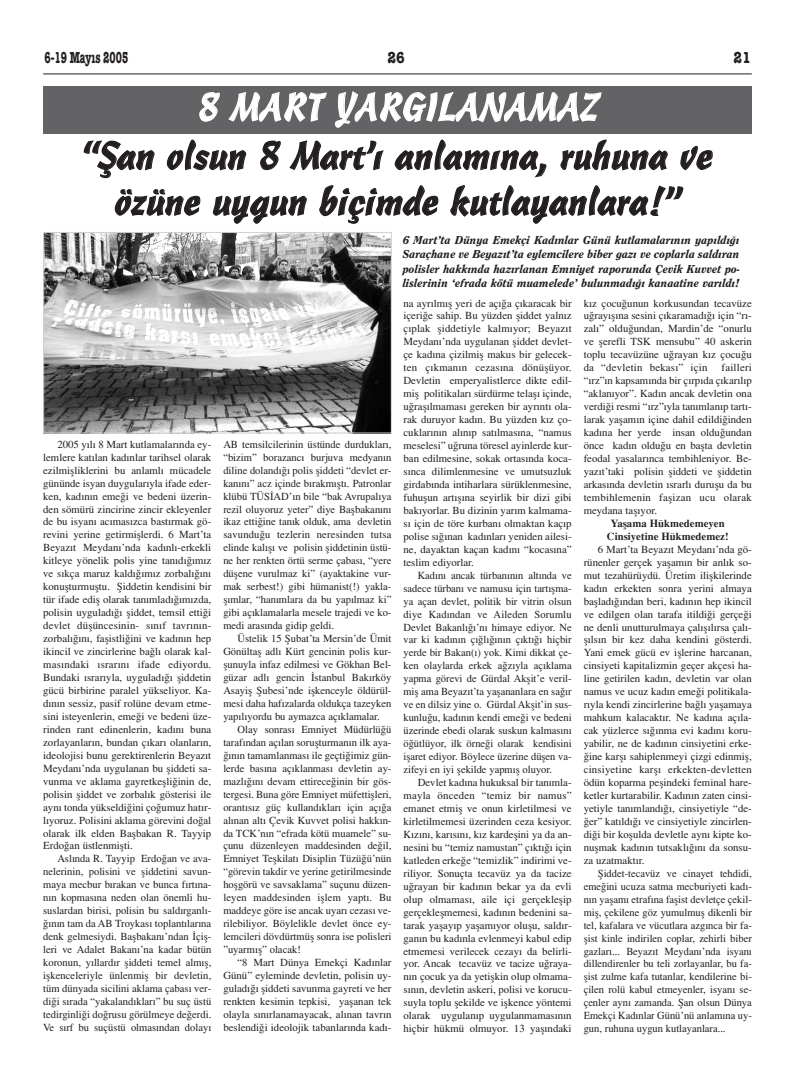
<style>
.page{position:relative;width:794px;height:1077px;background:#fff}
.page>*{position:absolute;margin:0;border:0;box-sizing:border-box;transform-origin:0 0}
.t1{font:38px/45.6px "Casca Script YM";color:#231f20;text-align:center}
.t2{font:38px "Casca Script YM";color:#fff}
.t3{font:700 16px "American Typewriter";color:#231f20;scale:.6 1}
.t4{font:700 16px "American Typewriter";color:#231f20;scale:.82 1}
.t5{font:italic 800 12px/14.4px "Clearface";color:#231f20;text-align:justify}
.t6{font:10.8px/13px "Times Turk";color:#231f20;text-align:justify}
.t7{font:10.8px/13px "Times Turk B";color:#231f20;text-align:center}
</style>
<div class="page">
<hr style="left:43px;top:73px;width:709px;height:1px;background:#231f20">
<div style="left:43px;top:86px;width:709px;height:48px;background:#636366"></div>
<img style="left:45px;top:234px;width:345px;height:198px">
<div style="left:43px;top:232px;width:349px;height:202px;border:1px solid #cfd0d2"></div>
<h2 class="t3" style="left:44px;top:52px;width:142px">6-19 Mayıs 2005</h2>
<h2 class="t4" style="left:388px;top:52px;width:23px">26</h2>
<h2 class="t4" style="left:734px;top:52px;width:23px">21</h2>
<h1 class="t2" style="left:198px;top:92px;width:401px">8 MART YARGILANAMAZ</h1>
<h1 class="t1" style="left:81px;top:136px;width:634px">“fian olsun 8 Mart’› anlam›na, ruhuna ve özüne uygun biçimde kutlayanlara!”</h1>
<p class="t5" style="left:402px;top:234px;width:339px">6 Mart’ta Dünya Emekçi Kad›nlar Günü kutlamalar›n›n yap›ld›¤› Saraçhane ve Beyaz›t’ta eylemcilere biber gaz› ve coplarla sald›ran polisler hakk›nda haz›rlanan Emniyet raporunda Çevik Kuvvet po&shy;lislerinin ‘efrada kötü muamelede’ bulunmad›¤› kanaatine var›ld›!</p>
<p class="t6" style="left:43px;top:439px;width:170px;text-indent:14px">2005 y›l› 8 Mart kutlamalar›nda ey&shy;lemlere kat›lan kad›nlar tarihsel olarak ezilmiflliklerini bu anlaml› mücadele gününde isyan duygular›yla ifade eder&shy;ken, kad›n›n eme¤i ve bedeni üzerin&shy;den sömürü zincirine zincir ekleyenler de bu isyan› ac›mas›zca bast›rmak gö&shy;revini yerine getirmifllerdi. 6 Mart’ta Beyaz›t Meydan›’nda kad›nl›-erkekli kitleye yönelik polis yine tan›d›¤›m›z ve s›kça maruz kald›¤›m›z zorbal›¤›n› konuflturmufltu. fiiddetin kendisini bir tür ifade edifl olarak tan›mlad›¤›m›zda, polisin uygulad›¤› fliddet, temsil etti¤i devlet düflüncesinin- s›n›f tavr›n›n&shy;zorbal›¤›n›, faflistli¤ini ve kad›n›n hep ikincil ve zincirlerine ba¤l› olarak kal&shy;mas›ndaki ›srar›n› ifade ediyordu.<br>Bundaki ›srar›yla, uygulad›¤› fliddetin gücü birbirine paralel yükseliyor. Ka&shy;d›n›n sessiz, pasif rolüne devam etme&shy;sini isteyenlerin, eme¤i ve bedeni üze&shy;rinden rant edinenlerin, kad›n› buna zorlayanlar›n, bundan ç›kar› olanlar›n, ideolojisi bunu gerektirenlerin Beyaz›t Meydan›’nda uygulanan bu fliddeti sa&shy;vunma ve aklama gayretkeflli¤inin de, polisin fliddet ve zorbal›k gösterisi ile ayn› tonda yükseldi¤ini ço¤umuz hat›r&shy;l›yoruz. Polisini aklama görevini do¤al olarak ilk elden Baflbakan R. Tayyip Erdo¤an üstlenmiflti.</p>
<p class="t6" style="left:43px;top:853px;width:170px;text-indent:14px">Asl›nda R. Tayyip Erdo¤an ve ava&shy;nelerinin, polisini ve fliddetini savun&shy;maya mecbur b›rakan ve bunca f›rt›na&shy;n›n kopmas›na neden olan önemli hu&shy;suslardan birisi, polisin bu sald›rganl›- ¤›n›n tam da AB Troykas› toplant›lar›na denk gelmesiydi. Baflbakan›’ndan ‹çifl&shy;leri ve Adalet Bakan›’na kadar bütün koronun, y›llard›r fliddeti temel alm›fl, iflkenceleriyle ünlenmifl bir devletin, tüm dünyada sicilini aklama çabas› ver&shy;di¤i s›rada “yakaland›klar›” bu suç üstü tedirginli¤i do¤rusu görülmeye de¤erdi.<br>Ve s›rf bu suçüstü olmas›ndan dolay›</p>
<p class="t6" style="left:223px;top:439px;width:170px">AB temsilcilerinin üstünde durduklar›, “bizim” borazanc› burjuva medyan›n diline doland›¤› polis fliddeti “devlet er&shy;kan›n›” acz içinde b›rakm›flt›. Patronlar klübü TÜS‹AD’›n bile “bak Avrupal›ya rezil oluyoruz yeter” diye Baflbakan›n› ikaz etti¤ine tan›k olduk, ama devletin savundu¤u tezlerin neresinden tutsa elinde kal›fl› ve polisin fliddetinin üstü&shy;ne her renkten örtü serme çabas›, “yere düflene vurulmaz ki” (ayaktakine vur&shy;mak serbest!) gibi hümanist(!) yakla&shy;fl›mlar, “han›mlara da bu yap›lmaz ki” gibi aç›klamalarla mesele trajedi ve ko&shy;medi aras›nda gidip geldi.</p>
<p class="t6" style="left:223px;top:633px;width:170px;text-indent:14px">Üstelik 15 fiubat’ta Mersin’de Ümit Gönültafl adl› Kürt gencinin polis kur&shy;flunuyla infaz edilmesi ve Gökhan Bel&shy;güzar adl› gencin ‹stanbul Bak›rköy Asayifl fiubesi’nde iflkenceyle öldürül&shy;mesi daha haf›zalarda oldukça tazeyken yap›l›yordu bu aymazca aç›klamalar.</p>
<p class="t6" style="left:223px;top:724px;width:170px;text-indent:14px">Olay sonras› Emniyet Müdürlü¤ü taraf›ndan aç›lan soruflturman›n ilk aya-¤›n›n tamamlanmas› ile geçti¤imiz gün&shy;lerde bas›na aç›klanmas› devletin ay&shy;mazl›¤›n› devam ettirece¤inin bir gös&shy;tergesi. Buna göre Emniyet müfettiflleri, orant›s›z güç kulland›klar› için aç›¤a al›nan alt› Çevik Kuvvet polisi hakk›n&shy;da TCK’n›n “efrada kötü muamele” su&shy;çunu düzenleyen maddesinden de¤il, Emniyet Teflkilat› Disiplin Tüzü¤ü’nün “görevin takdir ve yerine getirilmesinde hoflgörü ve savsaklama” suçunu düzen&shy;leyen maddesinden ifllem yapt›. Bu maddeye göre ise ancak uyar› cezas› ve&shy;rilebiliyor. Böylelikle devlet önce ey&shy;lemcileri dövdürtmüfl sonra ise polisleri ”uyarm›fl” olacak!</p>
<p class="t6" style="left:223px;top:957px;width:170px;text-indent:14px">“8 Mart Dünya Emekçi Kad›nlar Günü” eyleminde devletin, polisin uy&shy;gulad›¤› fliddeti savunma gayreti ve her renkten kesimin tepkisi, yaflanan tek olayla s›n›rlanamayacak, al›nan tavr›n beslendi¤i ideolojik tabanlar›nda kad›-</p>
<p class="t6" style="left:404px;top:297px;width:170px">na ayr›lm›fl yeri de aç›¤a ç›karacak bir içeri¤e sahip. Bu yüzden fliddet yaln›z ç›plak fliddetiyle kalm›yor; Beyaz›t Meydan›’nda uygulanan fliddet devlet&shy;çe kad›na çizilmifl makus bir gelecek&shy;ten ç›kman›n cezas›na dönüflüyor.<br>Devletin emperyalistlerce dikte edil&shy;mifl politikalar› sürdürme telafl› içinde, u¤rafl›lmamas› gereken bir ayr›nt› ola&shy;rak duruyor kad›n. Bu yüzden k›z ço&shy;cuklar›n›n al›n›p sat›lmas›na, “namus meselesi” u¤runa töresel ayinlerde kur&shy;ban edilmesine, sokak ortas›nda koca&shy;s›nca dilimlenmesine ve umutsuzluk girdab›nda intiharlara sürüklenmesine, fuhuflun art›fl›na seyirlik bir dizi gibi bak›yorlar. Bu dizinin yar›m kalmama&shy;s› için de töre kurban› olmaktan kaç›p polise s›¤›nan kad›nlar› yeniden ailesi&shy;ne, dayaktan kaçan kad›n› “kocas›na” teslim ediyorlar.</p>
<p class="t6" style="left:404px;top:570px;width:170px;text-indent:14px">Kad›n› ancak türban›n›n alt›nda ve sadece türban› ve namusu için tart›flma&shy;ya açan devlet, politik bir vitrin olsun diye Kad›ndan ve Aileden Sorumlu Devlet Bakanl›¤›’n› himaye ediyor. Ne var ki kad›n›n ç›¤l›¤›n›n ç›kt›¤› hiçbir yerde bir Bakan(›) yok. Kimi dikkat çe&shy;ken olaylarda erkek a¤z›yla aç›klama yapma görevi de Gürdal Akflit’e veril&shy;mifl ama Beyaz›t’ta yaflananlara en sa¤›r ve en dilsiz yine o. Gürdal Akflit’in sus&shy;kunlu¤u, kad›n›n kendi eme¤i ve bedeni üzerinde ebedi olarak suskun kalmas›n› ö¤ütlüyor, ilk örne¤i olarak kendisini iflaret ediyor. Böylece üzerine düflen va&shy;zifeyi en iyi flekilde yapm›fl oluyor.</p>
<p class="t6" style="left:404px;top:777px;width:170px;text-indent:14px">Devlet kad›na hukuksal bir tan›mla&shy;mayla önceden “temiz bir namus” emanet etmifl ve onun kirletilmesi ve kirletilmemesi üzerinden ceza kesiyor.<br>K›z›n›, kar›s›n›, k›z kardeflini ya da an&shy;nesini bu “temiz namustan” ç›kt›¤› için katleden erke¤e “temizlik” indirimi ve&shy;riliyor. Sonuçta tecavüz ya da tacize u¤rayan bir kad›n›n bekar ya da evli olup olmamas›, aile içi gerçekleflip gerçekleflmemesi, kad›n›n bedenini sa&shy;tarak yaflay›p yaflam›yor oluflu, sald›r&shy;gan›n bu kad›nla evlenmeyi kabul edip etmemesi verilecek cezay› da belirli&shy;yor. Ancak tecavüz ve tacize u¤raya&shy;n›n çocuk ya da yetiflkin olup olmama&shy;s›n›n, devletin askeri, polisi ve korucu&shy;suyla toplu flekilde ve iflkence yöntemi olarak uygulan›p uygulanmamas›n›n hiçbir hükmü olmuyor. 13 yafl›ndaki</p>
<p class="t6" style="left:584px;top:297px;width:170px">k›z çocu¤unun korkusundan tecavüze u¤ray›fl›na sesini ç›karamad›¤› için “r›- zal›” oldu¤undan, Mardin’de “onurlu ve flerefli TSK mensubu” 40 askerin toplu tecavüzüne u¤rayan k›z çocu¤u da “devletin bekas›” için</p>
<p class="t6" style="left:584px;top:362px;width:170px;text-indent:138px">failleri “›rz”›n kapsam›nda bir ç›rp›da ç›kar›l›p “aklan›yor”. Kad›n ancak devletin ona verdi¤i resmi “›rz”›yla tan›mlan›p tart›- larak yaflam›n içine dahil edildi¤inden kad›na her yerde insan oldu¤undan önce kad›n oldu¤u en baflta devletin feodal yasalar›nca tembihleniyor. Be&shy;yaz›t’taki polisin fliddeti ve fliddetin arkas›nda devletin ›srarl› duruflu da bu tembihlemenin faflizan ucu olarak meydana tafl›yor.</p>
<p class="t7" style="left:607px;top:518px;width:123px">Yaflama Hükmedemeyen<br>Cinsiyetine Hükmedemez!</p>
<p class="t6" style="left:584px;top:544px;width:170px;text-indent:14px">6 Mart’ta Beyaz›t Meydan›’nda gö&shy;rünenler gerçek yaflam›n bir anl›k so&shy;mut tezahürüydü. Üretim iliflkilerinde kad›n erkekten sonra yerini almaya bafllad›¤›ndan beri, kad›n›n hep ikincil ve edilgen olan tarafa itildi¤i gerçe¤i ne denli unutturulmaya çal›fl›l›rsa çal›- fl›ls›n bir kez daha kendini gösterdi.<br>Yani emek gücü ev ifllerine harcanan, cinsiyeti kapitalizmin geçer akçesi ha&shy;line getirilen kad›n, devletin var olan namus ve ucuz kad›n eme¤i politikala&shy;r›yla kendi zincirlerine ba¤l› yaflamaya mahkum kalacakt›r. Ne kad›na aç›la&shy;cak yüzlerce s›¤›nma evi kad›n› koru&shy;yabilir, ne de kad›n›n cinsiyetini erke-¤ine karfl› sahiplenmeyi çizgi edinmifl, cinsiyetine karfl› erkekten-devletten ödün koparma peflindeki feminal hare&shy;ketler kurtarabilir. Kad›n›n zaten cinsi&shy;yetiyle tan›mland›¤›, cinsiyetiyle “de-¤er” kat›ld›¤› ve cinsiyetiyle zincirlen&shy;di¤i bir koflulda devletle ayn› kipte ko&shy;nuflmak kad›n›n tutsakl›¤›n› da sonsu&shy;za uzatmakt›r.</p>
<p class="t6" style="left:584px;top:868px;width:170px;text-indent:14px">fiiddet-tecavüz ve cinayet tehdidi, eme¤ini ucuza satma mecburiyeti kad›- n›n yaflam› etraf›na faflist devletçe çekil&shy;mifl, çekilene göz yumulmufl dikenli bir tel, kafalara ve vücutlara azg›nca bir fa&shy;flist kinle indirilen coplar, zehirli biber gazlar›... Beyaz›t Meydan›’nda isyan› dillendirenler bu teli zorlayanlar, bu fa&shy;flist zulme kafa tutanlar, kendilerine bi&shy;çilen rolü kabul etmeyenler, isyan› se&shy;çenler ayn› zamanda. fian olsun Dünya Emekçi Kad›nlar Günü’nü anlam›na uy&shy;gun, ruhuna uygun kutlayanlara...</p>
</div>
